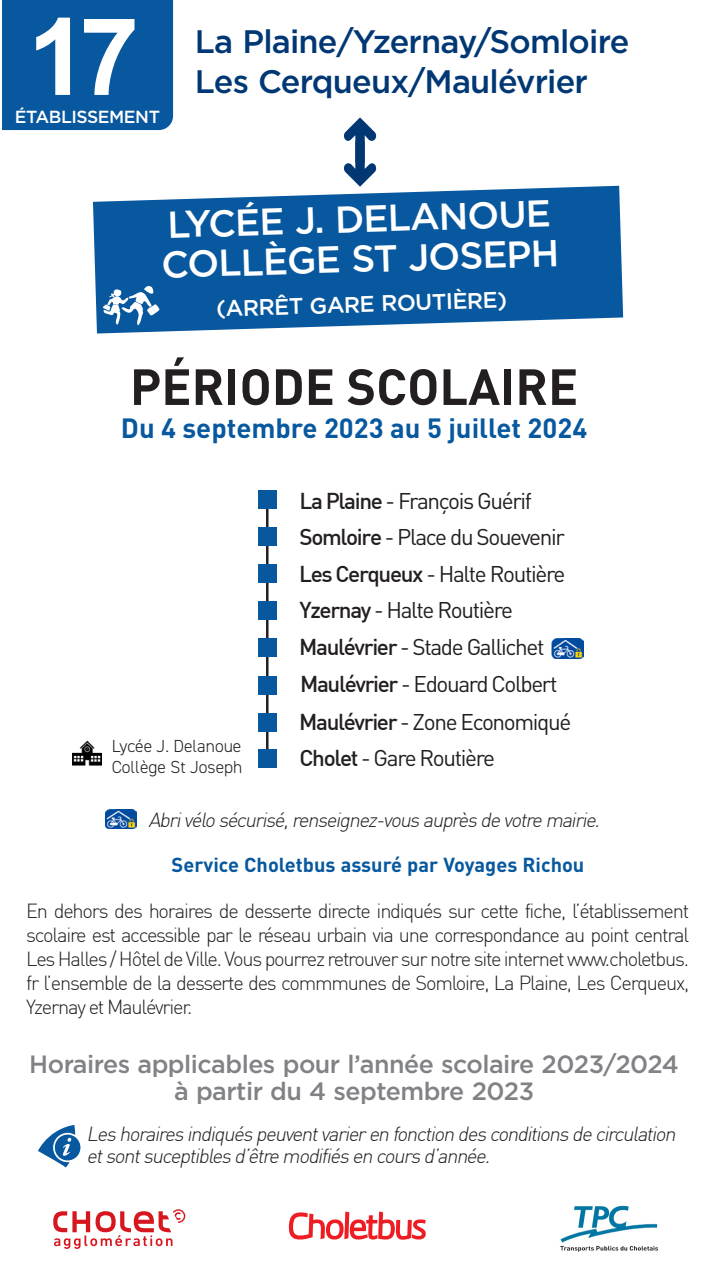
<style>
.page{position:relative;width:709px;height:1276px;background:#fff}
.page>*{position:absolute;margin:0;border:0;box-sizing:border-box;transform-origin:0 0}
.Normal_e{font:700 107.5px "Arial";color:#fff}
.t1{font:700 50px "DIN";color:#231f20}
.Normal_e-2{font:500 37.5px "Gotham";color:#fff}
.Normal_e-3{font:500 32.5px "Gotham";letter-spacing:-.025em;color:#013874}
.t2{font:700 27.5px "DIN";color:#07589e}
.Normal_e-4{font:500 25px "Gotham";letter-spacing:-.02em;color:#808285}
.t3{font:22.5px "DIN";letter-spacing:-.06em;color:#231f20}
.Normal_e-5{font:500 22.5px "Gotham";color:#fff}
.t4{font:300 20px/24px "DIN";letter-spacing:-.06em;color:#231f20;text-align:justify}
.Normal_e-6{font:italic 300 20px "DIN";color:#231f20}
.Normal_e-7{font:700 20px "DIN";color:#07589e}
.t5{font:300 17.5px "DIN2014";color:#231f20}
.Normal_e-8{font:500 17.5px "Gotham";letter-spacing:-.025em;color:#fff}
.s1{font-weight:500}
</style>
<div class="page">
<div style="left:2px;top:0;width:171px;height:130px;background:#07589f"></div>
<svg style="left:53px;top:1209px;width:132px;height:40px"></svg>
<svg style="left:93px;top:186px;width:530px;height:147px;background:#226aa9"></svg>
<svg style="left:103px;top:286px;width:57px;height:39px"></svg>
<svg style="left:38px;top:1125px;width:42px;height:42px"></svg>
<img style="left:560px;top:1205px;width:98px;height:47px">
<svg style="left:288px;top:1211px;width:138px;height:28px"></svg>
<hr style="left:266px;top:495px;width:2px;height:264px;background:#231f20">
<div style="left:258px;top:714px;width:18px;height:18px;background:#07589e"></div>
<div style="left:258px;top:750px;width:18px;height:18px;background:#07589e"></div>
<div style="left:258px;top:676px;width:18px;height:18px;background:#07589e"></div>
<div style="left:258px;top:564px;width:18px;height:18px;background:#07589e"></div>
<div style="left:258px;top:639px;width:18px;height:18px;background:#07589e"></div>
<div style="left:258px;top:601px;width:18px;height:18px;background:#07589e"></div>
<img style="left:552px;top:639px;width:31px;height:19px">
<img style="left:105px;top:809px;width:31px;height:20px">
<img style="left:72px;top:740px;width:30px;height:26px">
<svg style="left:344px;top:117px;width:32px;height:70px"></svg>
<div style="left:258px;top:527px;width:18px;height:18px;background:#07589e"></div>
<div style="left:258px;top:490px;width:18px;height:18px;background:#07589e"></div>
<p class="Normal_e" style="left:28px;top:-19px;width:113px">17</p>
<p class="Normal_e-8" style="left:15px;top:106px;width:147px">ÉTABLISSEMENT</p>
<p class="Normal_e-3" style="left:195px;top:21px;width:436px">La Plaine/Yzernay/Somloire</p>
<p class="Normal_e-3" style="left:195px;top:61px;width:394px">Les Cerqueux/Maulévrier</p>
<p class="Normal_e-2" style="left:166px;top:201px;width:385px;rotate:-2deg">LYCÉE J. DELANOUE</p>
<p class="Normal_e-2" style="left:161px;top:241px;width:399px;rotate:-2deg">COLLÈGE ST JOSEPH</p>
<p class="Normal_e-5" style="left:216px;top:294px;width:292px;rotate:-2deg">(ARRÊT GARE ROUTIÈRE)</p>
<p class="t1" style="left:130px;top:354px;width:450px">PÉRIODE SCOLAIRE</p>
<p class="t2" style="left:121px;top:410px;width:468px">Du 4 septembre 2023 au 5 juillet 2024</p>
<p class="t3" style="left:299px;top:487px;width:234px"><span class="s1">La Plaine</span> - François Guérif</p>
<p class="t3" style="left:299px;top:523px;width:267px"><span class="s1">Somloire</span> - Place du Souevenir</p>
<p class="t3" style="left:299px;top:560px;width:268px"><span class="s1">Les Cerqueux</span> - Halte Routière</p>
<p class="t3" style="left:299px;top:595px;width:215px"><span class="s1">Yzernay</span> - Halte Routière</p>
<p class="t3" style="left:299px;top:633px;width:247px"><span class="s1">Maulévrier</span> - Stade Gallichet</p>
<p class="t5" style="left:112px;top:735px;width:131px">Lycée J. Delanoue</p>
<p class="t5" style="left:112px;top:756px;width:132px">Collège St Joseph</p>
<p class="t3" style="left:300px;top:670px;width:259px"><span class="s1">Maulévrier</span> - Edouard Colbert</p>
<p class="t3" style="left:299px;top:708px;width:274px"><span class="s1">Maulévrier</span> - Zone Economiqué</p>
<p class="t3" style="left:299px;top:744px;width:197px"><span class="s1">Cholet</span> - Gare Routière</p>
<p class="Normal_e-6" style="left:148px;top:807px;width:457px">Abrivélosécurisé,renseignez-vousauprèsdevotremairie.</p>
<p class="Normal_e-7" style="left:172px;top:852px;width:414px">Service Choletbus assuré par Voyages Richou</p>
<p class="t4" style="left:26px;top:899px;width:664px">En dehors des horaires de desserte directe indiqués sur cette fiche, l’établissement scolaire est accessible par le réseau urbain via une correspondance au point central Les Halles / Hôtel de Ville. Vous pourrez retrouver sur notre site internet www.choletbus. fr l’ensemble de la desserte des commmunes de Somloire, La Plaine, Les Cerqueux, Yzernay et Maulévrier.</p>
<p class="Normal_e-4" style="left:29px;top:1047px;width:651px">Horaires applicables pour l’année scolaire 2023/2024</p>
<p class="Normal_e-4" style="left:174px;top:1075px;width:361px">à partir du 4 septembre 2023</p>
<p class="Normal_e-6" style="left:87px;top:1121px;width:595px">Leshorairesindiquéspeuventvarierenfonctiondesconditionsdecirculation</p>
<p class="Normal_e-6" style="left:87px;top:1144px;width:409px">etsontsuceptiblesd’êtremodifiésencoursd’année.</p>
</div>
